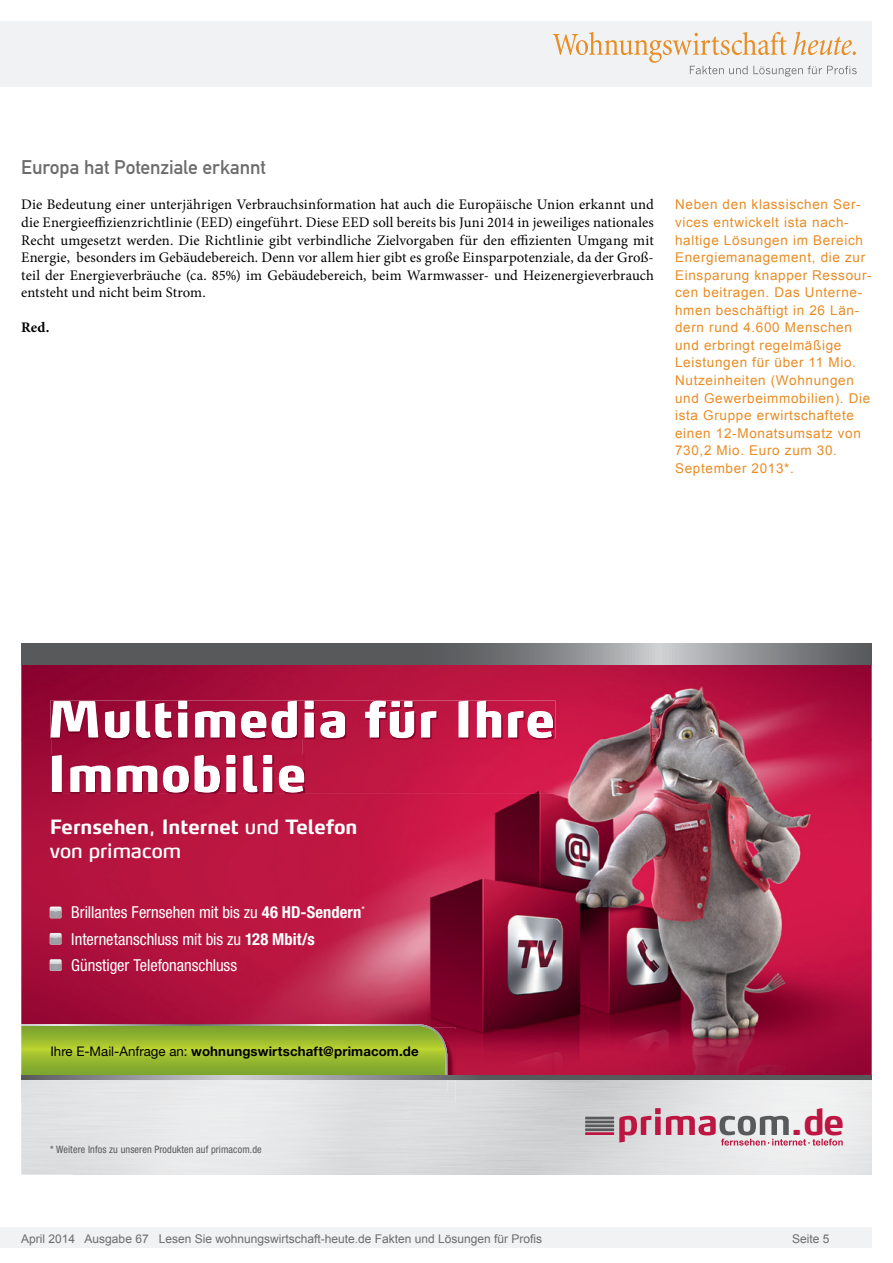
<style>
.page{position:relative;width:893px;height:1263px;background:#fff}
.page>*{position:absolute;margin:0;border:0;box-sizing:border-box;transform-origin:0 0}
.t1{font:700 35.55px "Max";color:#bd1642}
.t2{font:700 19.5px/24px "Max LF";color:#fff}
.t3{font:19.5px "DIN Mittelschrift";letter-spacing:-.005em;color:#6c6c6c}
.t4{font:condensed 16.5px/26.2px "Helvetica Neue LT Std";letter-spacing:-.005em;color:#fff}
.t5{font:14.7px/17.5px "Minion Pro";color:#000;text-align:justify}
.t6{font:700 14.7px "Minion Pro";color:#000}
.t7{font:13.5px/17.5px "Arial";letter-spacing:.05em;color:#e88c24}
.t8{font:700 13.35px "Helvetica Neue LT Std";letter-spacing:.01em;color:#000}
.t9{font:12px "Arial";color:#6c6c6c}
.t10{font:condensed 10.2px "Helvetica Neue LT Std";letter-spacing:.01em;color:#58595b}
.s1{font-weight:400}
.s2{font-weight:700}
</style>
<div class="page">
<div style="left:0;top:1227px;width:872px;height:20px;background:#f1f2f3"></div>
<div style="left:0;top:21px;width:872px;height:66px;background:#f1f2f3"></div>
<svg style="left:553px;top:32px;width:304px;height:45px"></svg>
<img style="left:21px;top:665px;width:851px;height:74px">
<img style="left:21px;top:739px;width:53px;height:285px">
<img style="left:553px;top:739px;width:319px;height:336px">
<img style="left:74px;top:794px;width:479px;height:234px">
<img style="left:447px;top:1028px;width:106px;height:47px">
<svg style="left:21px;top:1024px;width:426px;height:51px;background:#96b535"></svg>
<img style="left:21px;top:1079px;width:851px;height:95px">
<div style="left:21px;top:1079px;width:434px;height:23px;background:#e4e5e6"></div>
<img style="left:21px;top:1079px;width:426px;height:12px">
<svg style="left:21px;top:1075px;width:851px;height:4px;background:#78797c"></svg>
<svg style="left:21px;top:643px;width:851px;height:22px;background:#717375"></svg>
<img style="left:50px;top:738px;width:505px;height:56px">
<img style="left:50px;top:700px;width:505px;height:38px">
<img style="left:51px;top:701px;width:503px;height:37px">
<img style="left:52px;top:755px;width:252px;height:38px">
<svg style="left:50px;top:907px;width:11px;height:11px"></svg>
<svg style="left:50px;top:933px;width:11px;height:12px"></svg>
<svg style="left:50px;top:959px;width:11px;height:12px"></svg>
<svg style="left:619px;top:1108px;width:224px;height:37px"></svg>
<hr style="left:585px;top:1117px;width:29px;height:2px;background:#58595b">
<hr style="left:585px;top:1120px;width:29px;height:3px;background:#58595b">
<hr style="left:585px;top:1124px;width:29px;height:3px;background:#58595b">
<hr style="left:585px;top:1128px;width:29px;height:3px;background:#58595b">
<hr style="left:585px;top:1132px;width:29px;height:3px;background:#bd1642">
<h2 class="t3" style="left:21px;top:156px;width:246px">Europa hat Potenziale erkannt</h2>
<p class="t5" style="left:21px;top:196px;width:634px">Die Bedeutung einer unterjährigen Verbrauchsinformation hat auch die Europäische Union erkannt und die Energieeffizienzrichtlinie (EED) eingeführt. Diese EED soll bereits bis Juni 2014 in jeweiliges nationales Recht umgesetzt werden. Die Richtlinie gibt verbindliche Zielvorgaben für den effizienten Umgang mit Energie, besonders im Gebäudebereich. Denn vor allem hier gibt es große Einsparpotenziale, da der Groß&shy;teil der Energieverbräuche (ca. 85%) im Gebäudebereich, beim Warmwasser- und Heizenergieverbrauch entsteht und nicht beim Strom.</p>
<p class="t6" style="left:21px;top:317px;width:30px">Red.</p>
<p class="t7" style="left:675px;top:196px;width:198px">Neben den klassischen Ser&shy;vices entwickelt ista nach&shy;haltige Lösungen im Bereich<br>Energiemanagement, die zur<br>Einsparung knapper Ressour&shy;cen beitragen. Das Unterne&shy;hmen beschäftigt in 26 Län&shy;dern rund 4.600 Menschen und erbringt regelmäßige<br>Leistungen für über 11 Mio.<br>Nutzeinheiten (Wohnungen und Gewerbeimmobilien). Die ista Gruppe erwirtschaftete einen 12-Monatsumsatz von<br>730,2 Mio. Euro zum 30.<br>September 2013*.</p>
<h2 class="t2" style="left:50px;top:814px;width:309px">Fernsehen<span class="s1">,</span> Internet <span class="s1">und</span> Telefon <span class="s1">von primacom</span></h2>
<p class="t4" style="left:71px;top:899px;width:295px">Brillantes Fernsehen mit bis zu <span class="s2">46 HD-Sendern</span><sup>*<br></sup>Internetanschluss mit bis zu <span class="s2">128 Mbit/s<br></span>Günstiger Telefonanschluss</p>
<p class="t8" style="left:51px;top:1043px;width:370px"><span class="s1">Ihre E-Mail-Anfrage an:</span> wohnungswirtschaft@primacom.de</p>
<p class="t10" style="left:50px;top:1143px;width:213px">* Weitere Infos zu unseren Produkten auf primacom.de</p>
<h1 class="t1" style="left:790px;top:1099px;width:56px">.de</h1>
<p class="t9" style="left:21px;top:1230px;width:522px">April 2014 Ausgabe 67 Lesen Sie wohnungswirtschaft-heute.de Fakten und Lösungen für Profis</p>
<p class="t9" style="left:792px;top:1231px;width:39px">Seite 5</p>
</div>
